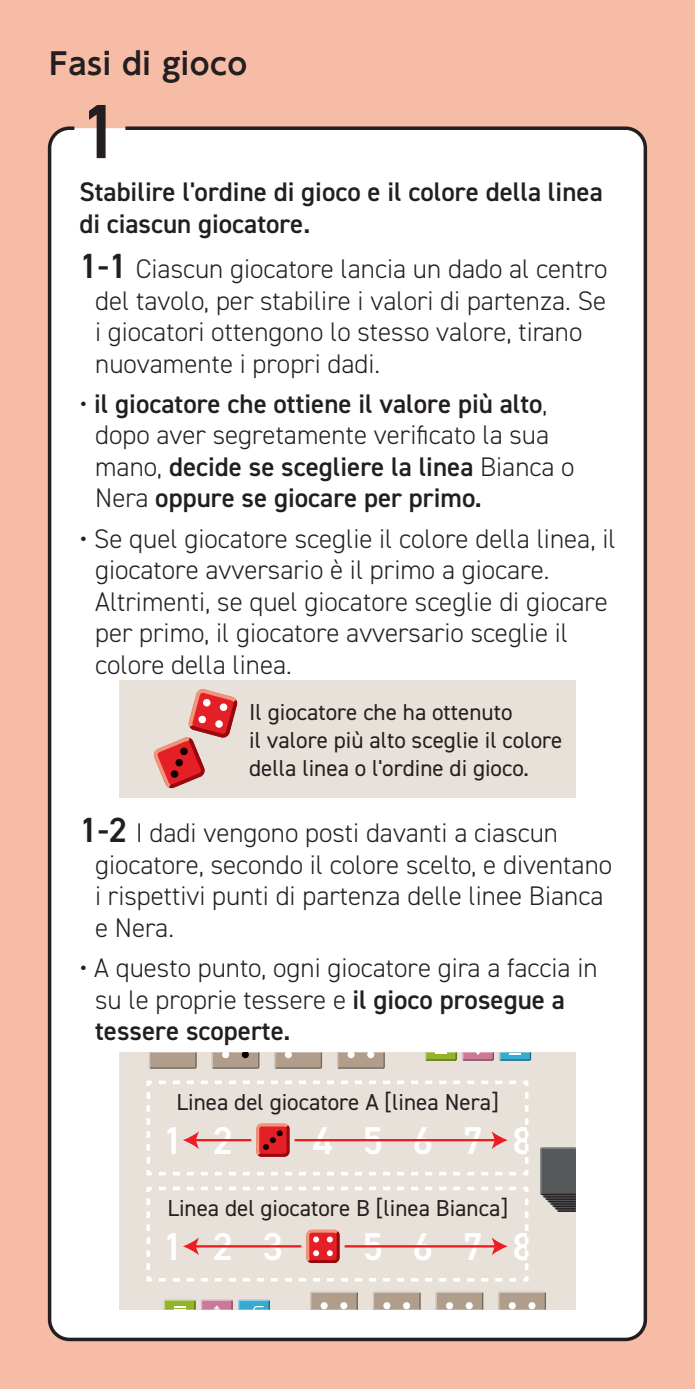
<style>
.page{position:relative;width:695px;height:1389px;background:#fff}
.page>*{position:absolute;margin:0;border:0;box-sizing:border-box;transform-origin:0 0}
.t1{font:600 77px "DIN2014";color:#231f20}
.t2{font:600 38.85px "DIN2014";color:#fff}
.t3{font:29.75px "UD Shin Go Pro De Bold 90 pv RKSJ H";letter-spacing:.02em;color:#231f20}
.t4{font:300 26.95px/31.5px "DIN2014";color:#231f20}
.t5{font:600 26.95px/31.5px "DIN2014";color:#231f20}
.t6{font:23.1px/28px "DIN2014";color:#231f20}
.s1{font-weight:600;font-size:35px}
.s2{font-weight:300}
.s3{font-weight:600}
</style>
<div class="page">
<div style="left:0;top:0;width:694px;height:1389px;background:#f6bca6"></div>
<div style="left:50px;top:128px;width:595px;height:1211px;background:#fff;border-radius:20px"></div>
<div style="left:48px;top:126px;width:599px;height:1215px;border:4px solid #231f20;border-radius:20px"></div>
<div style="left:119px;top:680px;width:456px;height:118px;background:#e8e1da"></div>
<svg style="left:153px;top:689px;width:85px;height:100px"></svg>
<svg style="left:202px;top:699px;width:9px;height:8px"></svg>
<svg style="left:198px;top:715px;width:8px;height:9px"></svg>
<svg style="left:219px;top:703px;width:9px;height:8px"></svg>
<div style="left:215px;top:720px;width:8px;height:8px;background:#fff;border-radius:50%"></div>
<div style="left:119px;top:1052px;width:456px;height:258px;background:#e8e1da"></div>
<svg style="left:425px;top:1052px;width:106px;height:9px"></svg>
<svg style="left:540px;top:1147px;width:35px;height:65px;background:#5e5e5f"></svg>
<svg style="left:164px;top:1300px;width:106px;height:10px"></svg>
<svg style="left:149px;top:1052px;width:48px;height:17px"></svg>
<svg style="left:337px;top:1052px;width:48px;height:17px"></svg>
<div style="left:347px;top:1052px;width:7px;height:6px;background:#fff;border-radius:50%"></div>
<div style="left:367px;top:1052px;width:7px;height:6px;background:#fff;border-radius:50%"></div>
<svg style="left:498px;top:1292px;width:48px;height:18px"></svg>
<div style="left:508px;top:1302px;width:7px;height:7px;background:#fff;border-radius:50%"></div>
<div style="left:528px;top:1302px;width:7px;height:7px;background:#fff;border-radius:50%"></div>
<svg style="left:274px;top:1052px;width:48px;height:17px"></svg>
<div style="left:285px;top:1052px;width:7px;height:6px;background:#fff;border-radius:50%"></div>
<svg style="left:211px;top:1052px;width:48px;height:17px"></svg>
<div style="left:222px;top:1052px;width:7px;height:6px;background:#fff;border-radius:50%"></div>
<div style="left:242px;top:1052px;width:7px;height:6px;background:#040100;border-radius:50%"></div>
<svg style="left:373px;top:1292px;width:47px;height:18px"></svg>
<div style="left:383px;top:1302px;width:7px;height:7px;background:#fff;border-radius:50%"></div>
<div style="left:403px;top:1302px;width:7px;height:7px;background:#fff;border-radius:50%"></div>
<svg style="left:435px;top:1292px;width:48px;height:18px"></svg>
<div style="left:446px;top:1302px;width:7px;height:7px;background:#fff;border-radius:50%"></div>
<div style="left:465px;top:1302px;width:7px;height:7px;background:#fff;border-radius:50%"></div>
<svg style="left:310px;top:1292px;width:48px;height:18px"></svg>
<div style="left:320px;top:1302px;width:7px;height:7px;background:#fff;border-radius:50%"></div>
<div style="left:340px;top:1302px;width:7px;height:7px;background:#fff;border-radius:50%"></div>
<svg style="left:146px;top:1080px;width:383px;height:96px"></svg>
<svg style="left:146px;top:1187px;width:383px;height:95px"></svg>
<hr style="left:694px;top:0;width:1px;height:1389px;background:#f6bca6">
<p class="t3" style="left:50px;top:39px;width:199px">Fasi di gioco</p>
<h1 class="t1" style="left:79px;top:102px;width:42px">1</h1>
<p class="t5" style="left:79px;top:178px;width:525px">Stabilire l'ordine di gioco e il colore della linea di ciascun giocatore.</p>
<p class="t4" style="left:95px;top:254px;width:514px;text-indent:-16px"><span class="s1">1-1</span> Ciascun giocatore lancia un dado al centro del tavolo, per stabilire i valori di partenza. Se i giocatori ottengono lo stesso valore, tirano nuovamente i propri dadi.</p>
<p class="t5" style="left:95px;top:390px;width:481px;text-indent:-16px"><span class="s2">•</span> il giocatore che ottiene il valore più alto<span class="s2">, dopo aver segretamente verificato la sua mano,</span> decide se scegliere la linea <span class="s2">Bianca o Nera</span> oppure se giocare per primo.</p>
<p class="t4" style="left:95px;top:524px;width:522px;text-indent:-16px">• Se quel giocatore sceglie il colore della linea, il giocatore avversario è il primo a giocare.<br>Altrimenti, se quel giocatore sceglie di giocare per primo, il giocatore avversario sceglie il colore della linea.</p>
<p class="t6" style="left:249px;top:700px;width:315px">Il giocatore che ha ottenuto<br>il valore più alto sceglie il colore della linea o l'ordine di gioco.</p>
<p class="t4" style="left:95px;top:818px;width:518px;text-indent:-16px"><span class="s1">1-2</span> I dadi vengono posti davanti a ciascun giocatore, secondo il colore scelto, e diventano i rispettivi punti di partenza delle linee Bianca e Nera.</p>
<p class="t4" style="left:95px;top:953px;width:504px;text-indent:-16px">• A questo punto, ogni giocatore gira a faccia in su le proprie tessere e <span class="s3">il gioco prosegue a tessere scoperte.</span></p>
<p class="t6" style="left:176px;top:1089px;width:324px">Linea del giocatore A [linea Nera]</p>
<h2 class="t2" style="left:213px;top:1125px;width:22px">2</h2>
<h2 class="t2" style="left:363px;top:1125px;width:22px">5</h2>
<h2 class="t2" style="left:313px;top:1125px;width:22px">4</h2>
<h2 class="t2" style="left:413px;top:1125px;width:22px">6</h2>
<h2 class="t2" style="left:513px;top:1125px;width:22px">8</h2>
<h2 class="t2" style="left:163px;top:1125px;width:22px">1</h2>
<h2 class="t2" style="left:463px;top:1125px;width:22px">7</h2>
<p class="t6" style="left:167px;top:1195px;width:342px">Linea del giocatore B [linea Bianca]</p>
<h2 class="t2" style="left:213px;top:1232px;width:72px">2 3</h2>
<h2 class="t2" style="left:413px;top:1232px;width:122px">678</h2>
<h2 class="t2" style="left:163px;top:1232px;width:22px">1</h2>
<h2 class="t2" style="left:363px;top:1232px;width:22px">5</h2>
</div>
